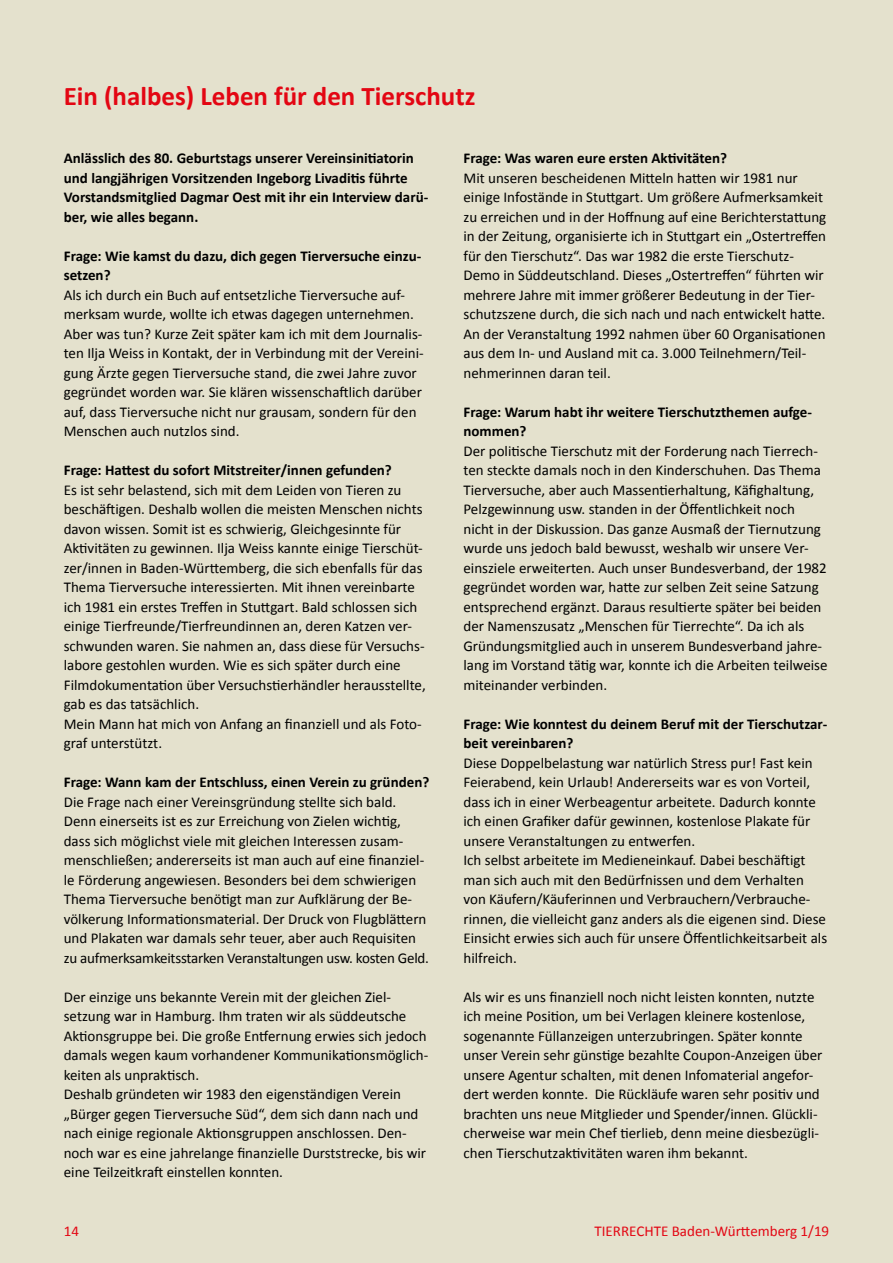
<style>
.page{position:relative;width:893px;height:1263px;background:#e4e1cd}
.page>*{position:absolute;margin:0;border:0;box-sizing:border-box;transform-origin:0 0}
.t1{font:700 27px "Calibri";color:#e30613}
.t2{font:15px/19.5px "Calibri";color:#000}
.t3{font:700 15px/19.5px "Calibri";color:#000}
.t4{font:15px "Calibri";color:#e30613}
</style>
<div class="page">
<h1 class="t1" style="left:64px;top:77px;width:413px">Ein (halbes) Leben für den Tierschutz</h1>
<p class="t3" style="left:64px;top:148px;width:366px">Anlässlich des 80. Geburtstags unserer Vereinsinitiatorin und langjährigen Vorsitzenden Ingeborg Livaditis führte Vorstandsmitglied Dagmar Oest mit ihr ein Interview darü&shy;ber, wie alles begann.</p>
<p class="t3" style="left:64px;top:245px;width:359px">Frage: Wie kamst du dazu, dich gegen Tierversuche einzu&shy;setzen?</p>
<p class="t2" style="left:64px;top:284px;width:361px">Als ich durch ein Buch auf entsetzliche Tierversuche auf&shy;merksam wurde, wollte ich etwas dagegen unternehmen.<br>Aber was tun? Kurze Zeit später kam ich mit dem Journalis&shy;ten Ilja Weiss in Kontakt, der in Verbindung mit der Vereini&shy;gung Ärzte gegen Tierversuche stand, die zwei Jahre zuvor gegründet worden war. Sie klären wissenschaftlich darüber auf, dass Tierversuche nicht nur grausam, sondern für den Menschen auch nutzlos sind.</p>
<p class="t3" style="left:64px;top:460px;width:330px">Frage: Hattest du sofort Mitstreiter/innen gefunden?</p>
<p class="t2" style="left:64px;top:479px;width:363px">Es ist sehr belastend, sich mit dem Leiden von Tieren zu beschäftigen. Deshalb wollen die meisten Menschen nichts davon wissen. Somit ist es schwierig, Gleichgesinnte für Aktivitäten zu gewinnen. Ilja Weiss kannte einige Tierschüt&shy;zer/innen in Baden-Württemberg, die sich ebenfalls für das Thema Tierversuche interessierten. Mit ihnen vereinbarte ich 1981 ein erstes Treffen in Stuttgart. Bald schlossen sich einige Tierfreunde/Tierfreundinnen an, deren Katzen ver&shy;schwunden waren. Sie nahmen an, dass diese für Versuchs&shy;labore gestohlen wurden. Wie es sich später durch eine Filmdokumentation über Versuchstierhändler herausstellte, gab es das tatsächlich.<br>Mein Mann hat mich von Anfang an finanziell und als Foto&shy;graf unterstützt.</p>
<p class="t3" style="left:64px;top:772px;width:367px">Frage: Wann kam der Entschluss, einen Verein zu gründen?</p>
<p class="t2" style="left:64px;top:791px;width:367px">Die Frage nach einer Vereinsgründung stellte sich bald.<br>Denn einerseits ist es zur Erreichung von Zielen wichtig, dass sich möglichst viele mit gleichen Interessen zusam&shy;menschließen; andererseits ist man auch auf eine finanziel&shy;le Förderung angewiesen. Besonders bei dem schwierigen Thema Tierversuche benötigt man zur Aufklärung der Be&shy;völkerung Informationsmaterial. Der Druck von Flugblättern und Plakaten war damals sehr teuer, aber auch Requisiten zu aufmerksamkeitsstarken Veranstaltungen usw. kosten Geld.</p>
<p class="t2" style="left:64px;top:986px;width:366px">Der einzige uns bekannte Verein mit der gleichen Ziel&shy;setzung war in Hamburg. Ihm traten wir als süddeutsche Aktionsgruppe bei. Die große Entfernung erwies sich jedoch damals wegen kaum vorhandener Kommunikationsmöglich&shy;keiten als unpraktisch.<br>Deshalb gründeten wir 1983 den eigenständigen Verein „Bürger gegen Tierversuche Süd“, dem sich dann nach und nach einige regionale Aktionsgruppen anschlossen. Den&shy;noch war es eine jahrelange finanzielle Durststrecke, bis wir eine Teilzeitkraft einstellen konnten.</p>
<p class="t3" style="left:463px;top:148px;width:265px">Frage: Was waren eure ersten Aktivitäten?</p>
<p class="t2" style="left:463px;top:167px;width:364px">Mit unseren bescheidenen Mitteln hatten wir 1981 nur einige Infostände in Stuttgart. Um größere Aufmerksamkeit zu erreichen und in der Hoffnung auf eine Berichterstattung in der Zeitung, organisierte ich in Stuttgart ein „Ostertreffen für den Tierschutz“. Das war 1982 die erste Tierschutz-Demo in Süddeutschland. Dieses „Ostertreffen“ führten wir mehrere Jahre mit immer größerer Bedeutung in der Tier&shy;schutzszene durch, die sich nach und nach entwickelt hatte.<br>An der Veranstaltung 1992 nahmen über 60 Organisationen aus dem In- und Ausland mit ca. 3.000 Teilnehmern/Teil&shy;nehmerinnen daran teil.</p>
<p class="t3" style="left:463px;top:401px;width:350px">Frage: Warum habt ihr weitere Tierschutzthemen aufge&shy;nommen?</p>
<p class="t2" style="left:463px;top:440px;width:366px">Der politische Tierschutz mit der Forderung nach Tierrech&shy;ten steckte damals noch in den Kinderschuhen. Das Thema Tierversuche, aber auch Massentierhaltung, Käfighaltung, Pelzgewinnung usw. standen in der Öffentlichkeit noch nicht in der Diskussion. Das ganze Ausmaß der Tiernutzung wurde uns jedoch bald bewusst, weshalb wir unsere Ver&shy;einsziele erweiterten. Auch unser Bundesverband, der 1982 gegründet worden war, hatte zur selben Zeit seine Satzung entsprechend ergänzt. Daraus resultierte später bei beiden der Namenszusatz „Menschen für Tierrechte“. Da ich als Gründungsmitglied auch in unserem Bundesverband jahre&shy;lang im Vorstand tätig war, konnte ich die Arbeiten teilweise miteinander verbinden.</p>
<p class="t3" style="left:463px;top:713px;width:365px">Frage: Wie konntest du deinem Beruf mit der Tierschutzar&shy;beit vereinbaren?</p>
<p class="t2" style="left:463px;top:752px;width:365px">Diese Doppelbelastung war natürlich Stress pur! Fast kein Feierabend, kein Urlaub! Andererseits war es von Vorteil, dass ich in einer Werbeagentur arbeitete. Dadurch konnte ich einen Grafiker dafür gewinnen, kostenlose Plakate für unsere Veranstaltungen zu entwerfen.<br>Ich selbst arbeitete im Medieneinkauf. Dabei beschäftigt man sich auch mit den Bedürfnissen und dem Verhalten von Käufern/Käuferinnen und Verbrauchern/Verbrauche&shy;rinnen, die vielleicht ganz anders als die eigenen sind. Diese Einsicht erwies sich auch für unsere Öffentlichkeitsarbeit als hilfreich.</p>
<p class="t2" style="left:463px;top:986px;width:360px">Als wir es uns finanziell noch nicht leisten konnten, nutzte ich meine Position, um bei Verlagen kleinere kostenlose, sogenannte Füllanzeigen unterzubringen. Später konnte unser Verein sehr günstige bezahlte Coupon-Anzeigen über unsere Agentur schalten, mit denen Infomaterial angefor&shy;dert werden konnte. Die Rückläufe waren sehr positiv und brachten uns neue Mitglieder und Spender/innen. Glückli&shy;cherweise war mein Chef tierlieb, denn meine diesbezügli&shy;chen Tierschutzaktivitäten waren ihm bekannt.</p>
<p class="t4" style="left:64px;top:1220px;width:17px">14</p>
<p class="t4" style="left:595px;top:1220px;width:236px">TIERRECHTE Baden-Württemberg 1/19</p>
</div>
